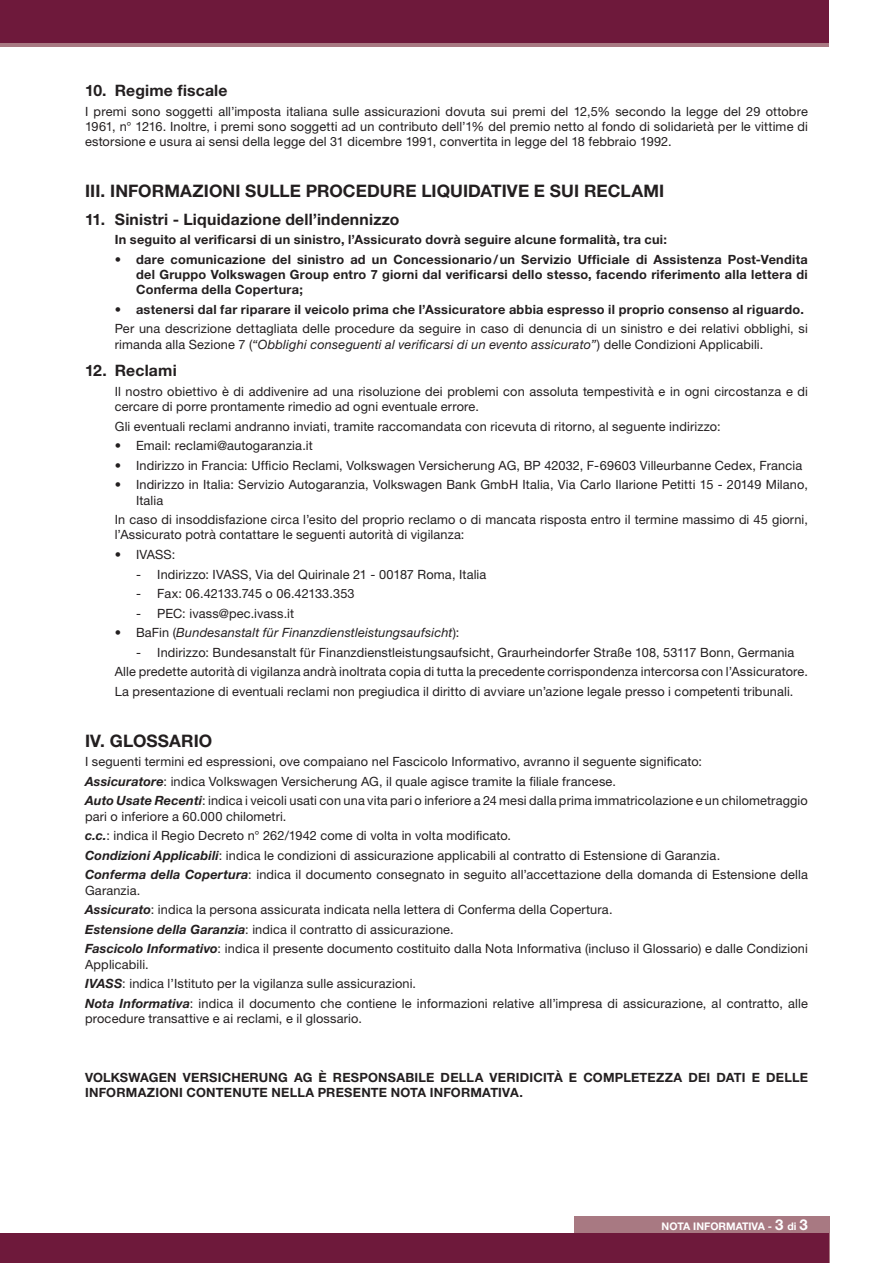
<style>
.page{position:relative;width:893px;height:1263px;background:#fff}
.page>*{position:absolute;margin:0;border:0;box-sizing:border-box;transform-origin:0 0}
.t1{font:700 17.25px "Helvetica Neue LT Std";letter-spacing:.005em;color:#231f20}
.t2{font:700 15.75px "Helvetica Neue LT Std";letter-spacing:.015em;color:#231f20}
.t3{font:12.75px/19.5px "Helvetica Neue LT Std";letter-spacing:.01em;color:#231f20}
.t4{font:700 12.75px/15.3px "Helvetica Neue LT Std";letter-spacing:.02em;color:#231f20;text-align:justify}
.t5{font:italic 12.75px "Helvetica Neue LT Std";letter-spacing:.015em;color:#231f20}
.t6{font:700 10.5px "Helvetica Neue LT Std";color:#fff}
.s1{font-style:italic}
.s2{font-style:normal}
.s3{font-weight:700;font-style:italic}
.s4{font-size:15px}
</style>
<div class="page">
<div style="left:0;top:0;width:829px;height:47px;background:#a87982"></div>
<div style="left:574px;top:1216px;width:255px;height:47px;background:#a87982"></div>
<div style="left:0;top:0;width:829px;height:43px;background:#6e193b"></div>
<div style="left:0;top:1233px;width:829px;height:30px;background:#6e193b"></div>
<p class="t2" style="left:85px;top:81px;width:144px">10. Regime fiscale</p>
<p class="t3" style="left:85px;top:103px;width:724px;line-height:15.3px;text-align:justify">I premi sono soggetti all’imposta italiana sulle assicurazioni dovuta sui premi del 12,5% secondo la legge del 29 ottobre 1961, n° 1216. Inoltre, i premi sono soggetti ad un contributo dell’1% del premio netto al fondo di solidarietà per le vittime di estorsione e usura ai sensi della legge del 31 dicembre 1991, convertita in legge del 18 febbraio 1992.</p>
<h1 class="t1" style="left:85px;top:180px;width:581px">III. INFORMAZIONI SULLE PROCEDURE LIQUIDATIVE E SUI RECLAMI</h1>
<p class="t2" style="left:85px;top:209px;width:316px">11. Sinistri - Liquidazione dell’indennizzo</p>
<p class="t4" style="left:115px;top:232px;width:554px">In seguito al verificarsi di un sinistro, l’Assicurato dovrà seguire alcune formalità, tra cui:</p>
<p class="t4" style="left:136px;top:251px;width:673px;text-indent:-21px">• dare comunicazione del sinistro ad un Concessionario / un Servizio Ufficiale di Assistenza Post-Vendita del Gruppo Volkswagen Group entro 7 giorni dal verificarsi dello stesso, facendo riferimento alla lettera di Conferma della Copertura;</p>
<p class="t4" style="left:115px;top:301px;width:691px">• astenersi dal far riparare il veicolo prima che l’Assicuratore abbia espresso il proprio consenso al riguardo.</p>
<p class="t3" style="left:115px;top:321px;width:695px;line-height:15.3px">Per una descrizione dettagliata delle procedure da seguire in caso di denuncia di un sinistro e dei relativi obblighi, si rimanda alla Sezione 7 (<span class="s1">“Obblighi conseguenti al verificarsi di un evento assicurato”</span>) delle Condizioni Applicabili.</p>
<p class="t2" style="left:85px;top:361px;width:93px">12. Reclami</p>
<p class="t3" style="left:115px;top:383px;width:695px;line-height:15.3px">Il nostro obiettivo è di addivenire ad una risoluzione dei problemi con assoluta tempestività e in ogni circostanza e di cercare di porre prontamente rimedio ad ogni eventuale errore.</p>
<p class="t3" style="left:115px;top:416px;width:607px">Gli eventuali reclami andranno inviati, tramite raccomandata con ricevuta di ritorno, al seguente indirizzo:</p>
<p class="t3" style="left:115px;top:436px;width:200px">• Email: reclami@autogaranzia.it</p>
<p class="t3" style="left:115px;top:455px;width:689px">• Indirizzo in Francia: Ufficio Reclami, Volkswagen Versicherung AG, BP 42032, F-69603 Villeurbanne Cedex, Francia</p>
<p class="t3" style="left:136px;top:477px;width:673px;line-height:15.3px;text-indent:-21px">• Indirizzo in Italia: Servizio Autogaranzia, Volkswagen Bank GmbH Italia, Via Carlo Ilarione Petitti 15 - 20149 Milano,<br>Italia</p>
<p class="t3" style="left:115px;top:512px;width:695px;line-height:15.3px">In caso di insoddisfazione circa l’esito del proprio reclamo o di mancata risposta entro il termine massimo di 45 giorni, l’Assicurato potrà contattare le seguenti autorità di vigilanza:</p>
<p class="t3" style="left:115px;top:544px;width:62px">• IVASS:</p>
<p class="t3" style="left:136px;top:564px;width:352px">- Indirizzo: IVASS, Via del Quirinale 21 - 00187 Roma, Italia</p>
<p class="t3" style="left:136px;top:584px;width:220px">- Fax: 06.42133.745 o 06.42133.353</p>
<p class="t3" style="left:136px;top:603px;width:160px">- PEC: ivass@pec.ivass.it</p>
<p class="t5" style="left:115px;top:625px;width:346px"><span class="s2">• BaFin (</span>Bundesanstalt für Finanzdienstleistungsaufsicht<span class="s2">):</span></p>
<p class="t3" style="left:115px;top:642px;width:695px;text-indent:21px">- Indirizzo: Bundesanstalt für Finanzdienstleistungsaufsicht, Graurheindorfer Straße 108, 53117 Bonn, Germania<br>Alle predette autorità di vigilanza andrà inoltrata copia di tutta la precedente corrispondenza intercorsa con l’Assicuratore.<br>La presentazione di eventuali reclami non pregiudica il diritto di avviare un’azione legale presso i competenti tribunali.</p>
<h1 class="t1" style="left:85px;top:730px;width:129px">IV. GLOSSARIO</h1>
<p class="t3" style="left:85px;top:752px;width:724px">I seguenti termini ed espressioni, ove compaiano nel Fascicolo Informativo, avranno il seguente significato:<br><span class="s3">Assicuratore</span>: indica Volkswagen Versicherung AG, il quale agisce tramite la filiale francese.<br><span class="s3">Auto Usate Recenti</span>: indica i veicoli usati con una vita pari o inferiore a 24 mesi dalla prima immatricolazione e un chilometraggio</p>
<p class="t3" style="left:85px;top:806px;width:724px">pari o inferiore a 60.000 chilometri.<br><span class="s3">c.c.</span>: indica il Regio Decreto n° 262/1942 come di volta in volta modificato.<br><span class="s3">Condizioni Applicabili</span>: indica le condizioni di assicurazione applicabili al contratto di Estensione di Garanzia.<br><span class="s3">Conferma della Copertura</span>: indica il documento consegnato in seguito all’accettazione della domanda di Estensione della</p>
<p class="t3" style="left:85px;top:880px;width:724px">Garanzia.<br><span class="s3">Assicurato</span>: indica la persona assicurata indicata nella lettera di Conferma della Copertura.<br><span class="s3">Estensione della Garanzia</span>: indica il contratto di assicurazione.<br><span class="s3">Fascicolo Informativo</span>: indica il presente documento costituito dalla Nota Informativa (incluso il Glossario) e dalle Condizioni</p>
<p class="t3" style="left:85px;top:954px;width:724px">Applicabili.<br><span class="s3">IVASS</span>: indica l’Istituto per la vigilanza sulle assicurazioni.<br><span class="s3">Nota Informativa</span>: indica il documento che contiene le informazioni relative all’impresa di assicurazione, al contratto, alle</p>
<p class="t3" style="left:85px;top:1008px;width:278px">procedure transattive e ai reclami, e il glossario.</p>
<p class="t4" style="left:85px;top:1069px;width:724px">VOLKSWAGEN VERSICHERUNG AG È RESPONSABILE DELLA VERIDICITÀ E COMPLETEZZA DEI DATI E DELLE<br>INFORMAZIONI CONTENUTE NELLA PRESENTE NOTA INFORMATIVA.</p>
<p class="t6" style="left:662px;top:1220px;width:148px">NOTA INFORMATIVA - <span class="s4">3</span> di <span class="s4">3</span></p>
</div>
